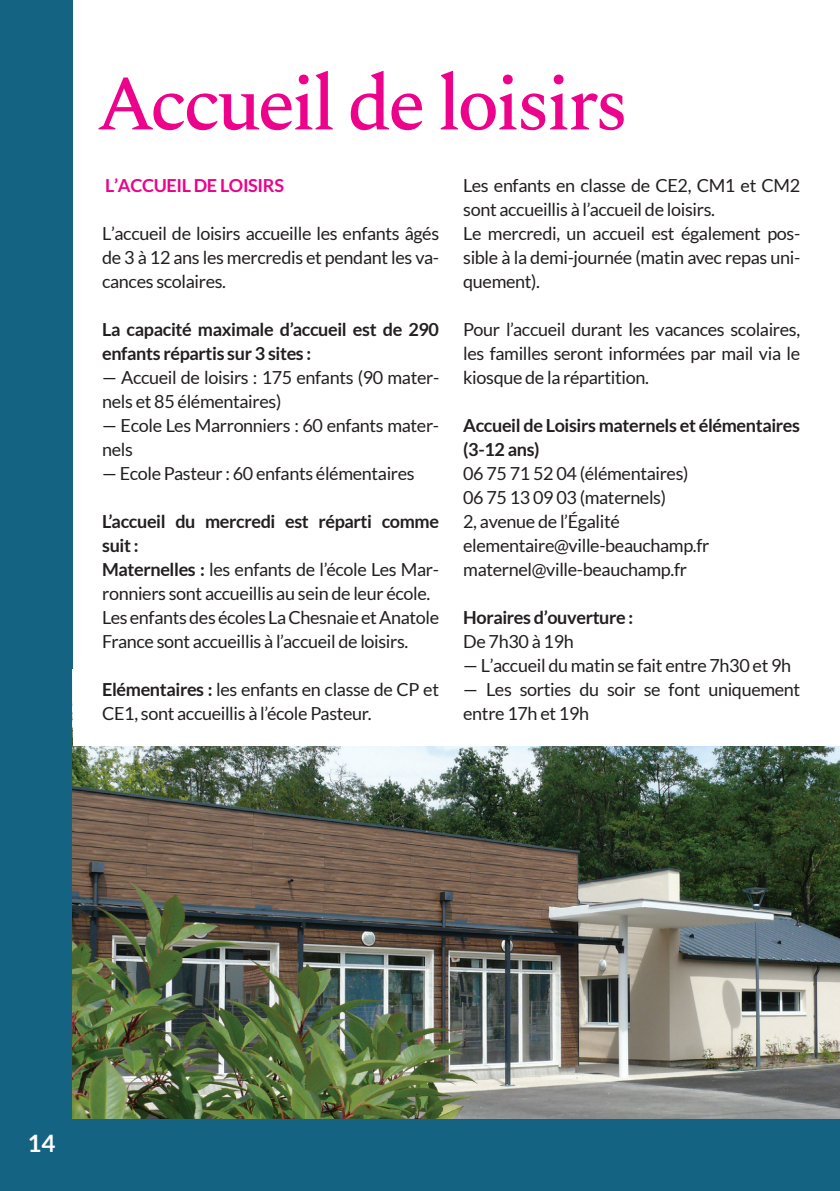
<style>
.page{position:relative;width:840px;height:1191px;background:#fff}
.page>*{position:absolute;margin:0;border:0;box-sizing:border-box;transform-origin:0 0}
.t1{font:500 78px "Spectral";letter-spacing:-.05em;color:#ed028c}
.t2{font:700 24px "Lato";color:#fff}
.t3{font:18px/24px "Lato";letter-spacing:-.02em;color:#231f20}
.t4{font:700 18px/24px "Lato";letter-spacing:-.02em;color:#231f20}
.t5{font:700 18px "Lato";letter-spacing:-.02em;color:#ed028c}
.s1{font-weight:700}
</style>
<div class="page">
<div style="left:0;top:0;width:839px;height:1191px;background:#156382"></div>
<img style="left:72px;top:669px;width:767px;height:450px">
<div style="left:73px;top:0;width:766px;height:746px;background:#fff"></div>
<h1 class="t1" style="left:96px;top:47px;width:533px">Accueil de loisirs</h1>
<p class="t5" style="left:105px;top:175px;width:180px">L’ACCUEIL DE LOISIRS</p>
<p class="t3" style="left:102px;top:221px;width:338px;text-align:justify">L’accueil de loisirs accueille les enfants âgés de 3 à 12 ans les mercredis et pendant les va&shy;cances scolaires.</p>
<p class="t4" style="left:102px;top:317px;width:338px">La capacité maximale d’accueil est de 290 enfants répartis sur 3 sites :</p>
<p class="t3" style="left:102px;top:365px;width:338px">— Accueil de loisirs : 175 enfants (90 mater&shy;nels et 85 élémentaires)</p>
<p class="t3" style="left:102px;top:413px;width:338px">— Ecole Les Marronniers : 60 enfants mater&shy;nels</p>
<p class="t3" style="left:102px;top:461px;width:314px">— Ecole Pasteur : 60 enfants élémentaires</p>
<p class="t3" style="left:102px;top:509px;width:338px"><span class="s1">L’accueil du mercredi est réparti comme suit :<br>Maternelles :</span> les enfants de l’école Les Mar&shy;ronniers sont accueillis au sein de leur école.<br>Les enfants des écoles La Chesnaie et Anatole France sont accueillis à l’accueil de loisirs.</p>
<p class="t3" style="left:102px;top:677px;width:338px"><span class="s1">Elémentaires :</span> les enfants en classe de CP et<br>CE1, sont accueillis à l’école Pasteur.</p>
<p class="t3" style="left:463px;top:173px;width:338px">Les enfants en classe de CE2, CM1 et CM2 sont accueillis à l’accueil de loisirs.<br>Le mercredi, un accueil est également pos&shy;sible à la demi-journée (matin avec repas uni&shy;quement).</p>
<p class="t3" style="left:463px;top:317px;width:338px;text-align:justify">Pour l’accueil durant les vacances scolaires, les familles seront informées par mail via le kiosque de la répartition.</p>
<p class="t4" style="left:463px;top:413px;width:338px">Accueil de Loisirs maternels et élémentaires (3-12 ans)</p>
<p class="t3" style="left:463px;top:461px;width:247px">06 75 71 52 04 (élémentaires)<br>06 75 13 09 03 (maternels)<br>2, avenue de l’Égalité elementaire@ville-beauchamp.fr maternel@ville-beauchamp.fr</p>
<p class="t4" style="left:463px;top:605px;width:171px">Horaires d’ouverture :</p>
<p class="t3" style="left:463px;top:629px;width:112px">De 7h30 à 19h</p>
<p class="t3" style="left:463px;top:653px;width:329px">— L’accueil du matin se fait entre 7h30 et 9h</p>
<p class="t3" style="left:463px;top:677px;width:338px">— Les sorties du soir se font uniquement entre 17h et 19h</p>
<h2 class="t2" style="left:27px;top:1129px;width:29px">14</h2>
</div>
